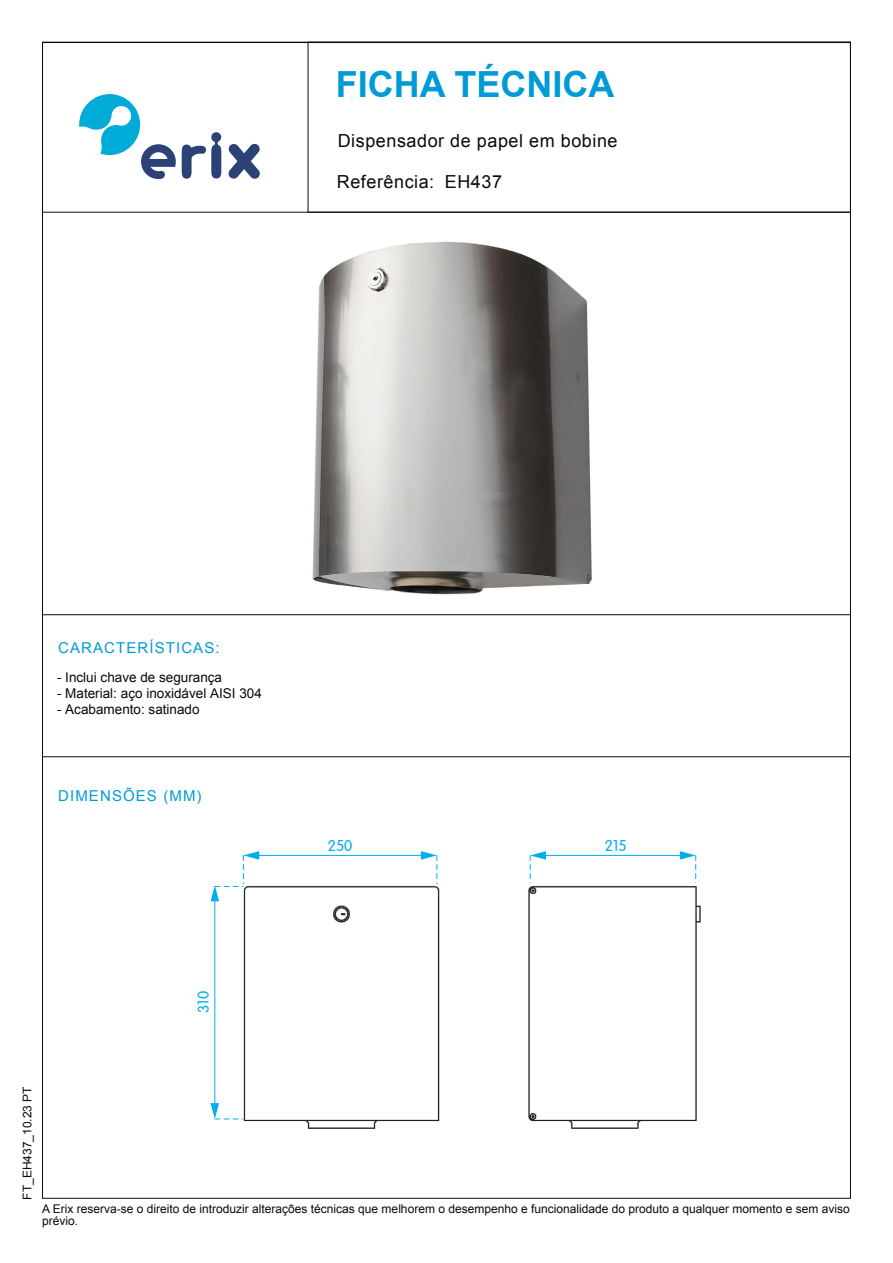
<style>
.page{position:relative;width:893px;height:1263px;background:#fff}
.page>*{position:absolute;margin:0;border:0;box-sizing:border-box;transform-origin:0 0}
.t1{font:700 36px "Arial";color:#009bd7}
.t2{font:18px "Arial";letter-spacing:.03em;color:#0c090d}
.t3{font:300 15.3px "VAG Rounded LT";color:#00aeef}
.t4{font:15px "Arial";letter-spacing:.075em;color:#009bd7}
.t5{font:13.5px "Arial";color:#0c090d}
.t6{font:12px/12px "Arial";color:#0c090d}
</style>
<div class="page">
<svg style="left:182px;top:132px;width:39px;height:47px"></svg>
<svg style="left:228px;top:143px;width:32px;height:36px"></svg>
<svg style="left:79px;top:94px;width:97px;height:85px"></svg>
<div style="left:308px;top:42px;width:543px;height:171px;border:1px solid #0c090d"></div>
<hr style="left:42px;top:614px;width:808px;height:1px;background:#0c090d">
<hr style="left:42px;top:756px;width:808px;height:1px;background:#0c090d">
<img style="left:312px;top:241px;width:280px;height:354px">
<img style="left:243px;top:885px;width:197px;height:244px">
<img style="left:528px;top:885px;width:173px;height:244px">
<hr style="left:214px;top:898px;width:1px;height:208px;background:#00aeef">
<svg style="left:211px;top:1103px;width:32px;height:16px"></svg>
<hr style="left:256px;top:855px;width:168px;height:1px;background:#00aeef">
<svg style="left:421px;top:851px;width:16px;height:33px"></svg>
<svg style="left:211px;top:851px;width:48px;height:50px"></svg>
<hr style="left:543px;top:855px;width:140px;height:1px;background:#00aeef">
<svg style="left:680px;top:851px;width:16px;height:32px"></svg>
<svg style="left:530px;top:851px;width:16px;height:32px"></svg>
<h1 class="t1" style="left:336px;top:61px;width:280px">FICHA TÉCNICA</h1>
<h2 class="t2" style="left:338px;top:128px;width:281px">Dispensador de papel em bobine</h2>
<h2 class="t2" style="left:337px;top:169px;width:167px">Referência: EH437</h2>
<p class="t4" style="left:58px;top:638px;width:163px">CARACTERÍSTICAS:</p>
<p class="t5" style="left:57px;top:668px;width:167px">- Inclui chave de segurança</p>
<p class="t5" style="left:57px;top:684px;width:206px">- Material: aço inoxidável AISI 304</p>
<p class="t5" style="left:57px;top:700px;width:144px">- Acabamento: satinado</p>
<p class="t4" style="left:58px;top:786px;width:145px">DIMENSÕES (MM)</p>
<p class="t3" style="left:328px;top:837px;width:26px">250</p>
<p class="t3" style="left:605px;top:837px;width:23px">215</p>
<p class="t3" style="left:195px;top:1013px;width:23px;rotate:-90deg">310</p>
<p class="t6" style="left:21px;top:1200px;width:115px;rotate:-90deg">FT_EH437_10.23 PT</p>
<p class="t6" style="left:42px;top:1203px;width:809px">A Erix reserva-se o direito de introduzir alterações técnicas que melhorem o desempenho e funcionalidade do produto a qualquer momento e sem aviso prévio.</p>
</div>
